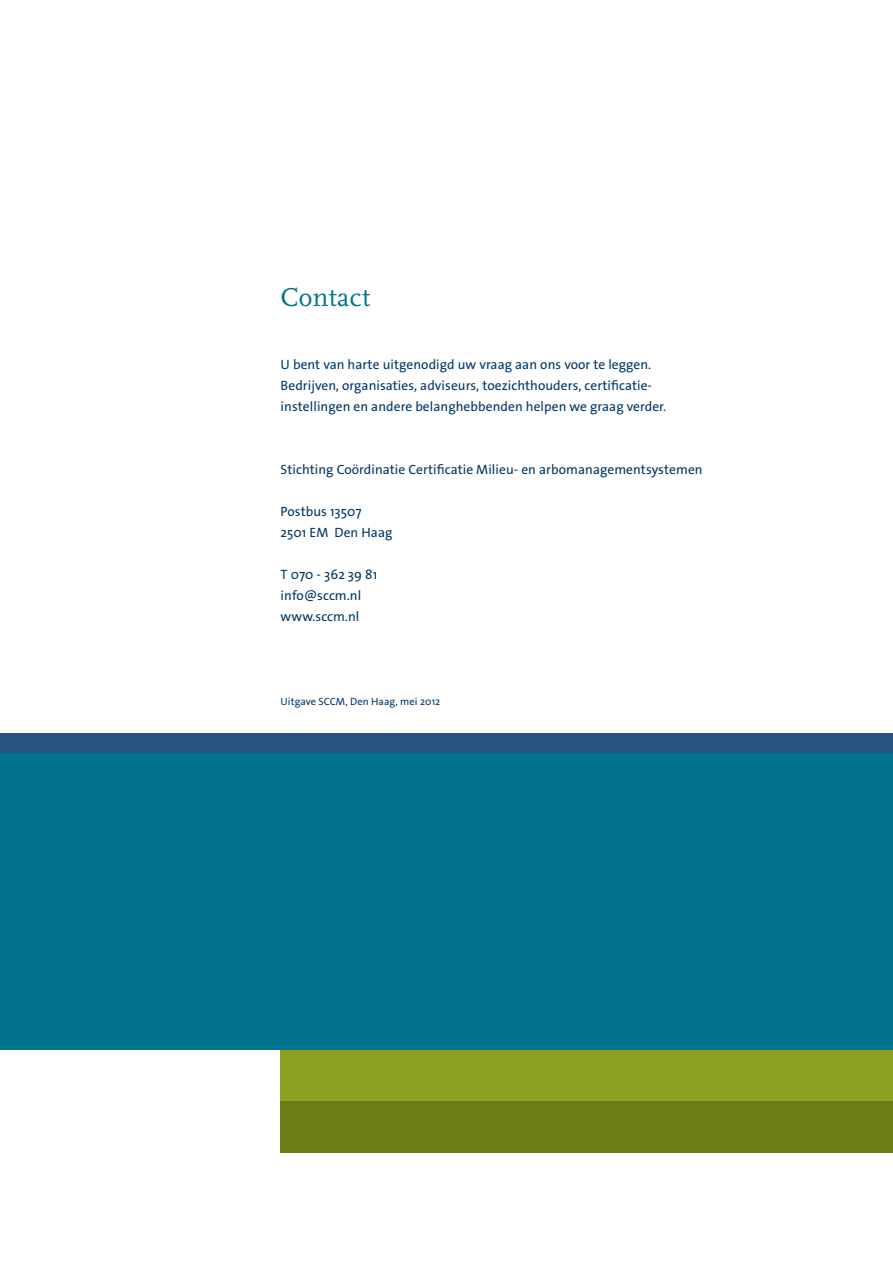
<style>
.page{position:relative;width:893px;height:1263px;background:#fff}
.page>*{position:absolute;margin:0;border:0;box-sizing:border-box;transform-origin:0 0}
.t1{font:27px "Scala OT";letter-spacing:.01em;color:#00738d}
.t2{font:13.5px/21px "The Sans Os F";letter-spacing:.005em;color:#003768}
.t3{font:10.5px "The Sans Os F";letter-spacing:.005em;color:#003768}
</style>
<div class="page">
<div style="left:0;top:733px;width:893px;height:22px;background:#27557f"></div>
<div style="left:0;top:753px;width:893px;height:297px;background:#00738d"></div>
<div style="left:281px;top:1050px;width:612px;height:51px;background:#8ca122"></div>
<div style="left:281px;top:1101px;width:612px;height:51px;background:#6b7e16"></div>
<h1 class="t1" style="left:281px;top:282px;width:91px">Contact</h1>
<p class="t2" style="left:281px;top:354px;width:387px">U bent van harte uitgenodigd uw vraag aan ons voor te leggen.<br>Bedrijven, organisaties, adviseurs, toezichthouders, certificatie&shy;instellingen en andere belanghebbenden helpen we graag verder.</p>
<p class="t2" style="left:281px;top:459px;width:423px">Stichting Coördinatie Certificatie Milieu- en arbomanagementsystemen</p>
<p class="t2" style="left:281px;top:501px;width:113px">Postbus 13507<br>2501 EM Den Haag</p>
<p class="t2" style="left:281px;top:564px;width:98px">T 070 - 362 39 81 info@sccm.nl www.sccm.nl</p>
<p class="t3" style="left:281px;top:695px;width:161px">Uitgave SCCM, Den Haag, mei 2012</p>
</div>
